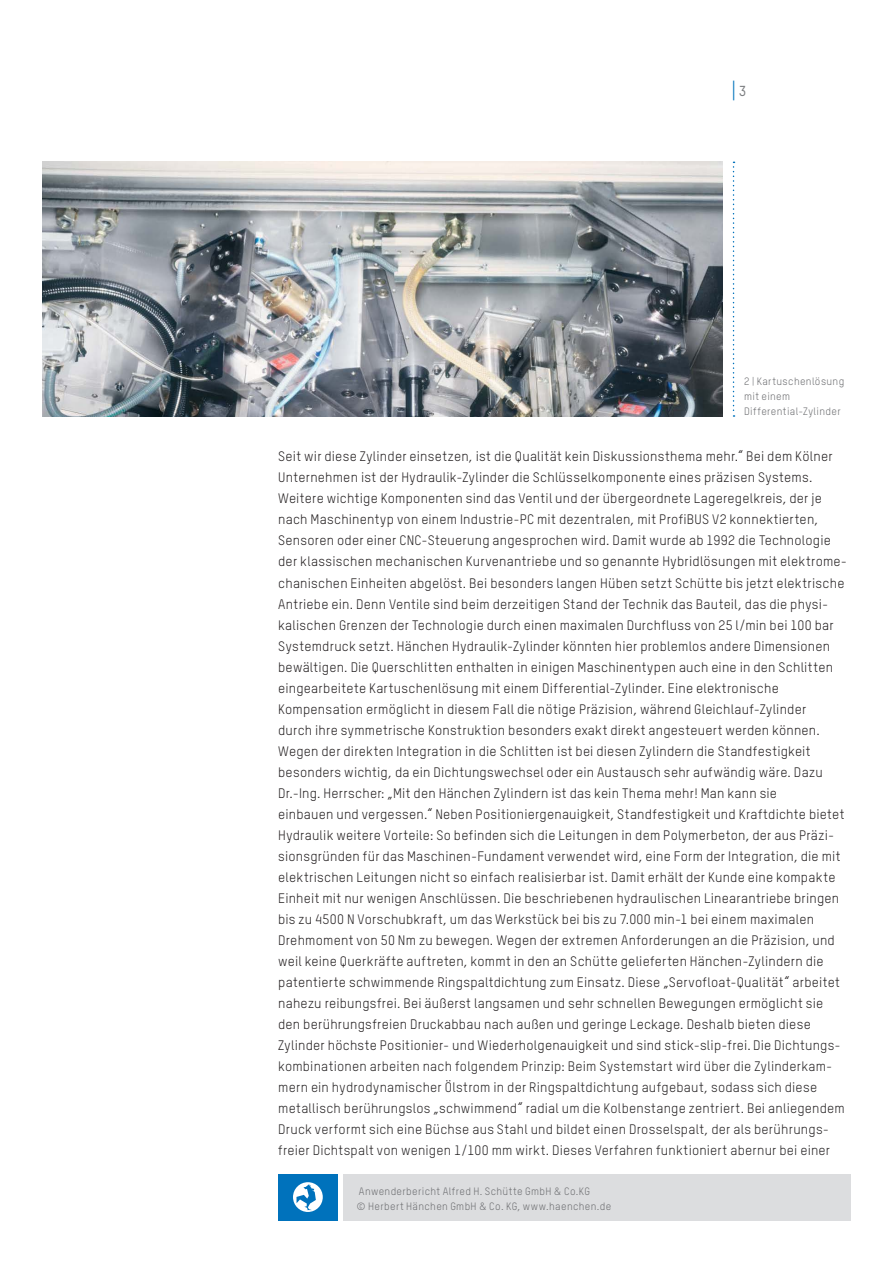
<style>
.page{position:relative;width:893px;height:1263px;background:#fff}
.page>*{position:absolute;margin:0;border:0;box-sizing:border-box;transform-origin:0 0}
.t1{font:500 24.15px "TSTAR";color:#0072bc;scale:.59 1}
._5_copy{font:13.5px/21px "TSTAR";letter-spacing:.015em;color:#231f20}
._5_copy-2{font:13.5px/21px "TSTAR";letter-spacing:.015em;color:#262324}
.BU-Kasten{font:10.5px "TSTAR";letter-spacing:.03em;color:#6c6d70}
._9_BUs{font:10.5px "TSTAR";letter-spacing:.035em;color:#6c6d70}
.s1{font-size:14.25px;color:#7c7e81}
.s2{color:#231f20}
.s3{font-family:"DIN Pro";font-weight:300}
</style>
<div class="page">
<div style="left:343px;top:1174px;width:507px;height:46px;background:#dcdddf"></div>
<div style="left:278px;top:1174px;width:60px;height:46px;background:#0072bc"></div>
<svg style="left:293px;top:1182px;width:30px;height:30px"></svg>
<svg style="left:296px;top:1184px;width:20px;height:26px"></svg>
<svg style="left:733px;top:162px;width:1px;height:255px"></svg>
<img style="left:43px;top:162px;width:680px;height:255px">
<h1 class="t1" style="left:732px;top:76px;width:25px">| <span class="s1">3</span></h1>
<p class="_9_BUs" style="left:744px;top:375px;width:102px">2 | Kartuschenlösung</p>
<p class="_9_BUs" style="left:744px;top:390px;width:47px">mit einem</p>
<p class="_9_BUs" style="left:744px;top:405px;width:98px">Differential-Zylinder</p>
<p class="_5_copy" style="left:278px;top:446px;width:570px">Seit wir diese Zylinder einsetzen, ist die Qualität kein Diskussionsthema mehr.“ Bei dem Kölner Unternehmen ist der Hydraulik-Zylinder die Schlüsselkomponente eines präzisen Systems.<br>Weitere wichtige Komponenten sind das Ventil und der übergeordnete Lageregelkreis, der je nach Maschinentyp von einem Industrie-PC mit dezentralen, mit ProfiBUS V2 konnektierten, Sensoren oder einer CNC-Steuerung angesprochen wird. Damit wurde ab 1992 die Technologie der klassischen mechanischen Kurvenantriebe und so genannte Hybridlösungen mit elektrome&shy;chanischen Einheiten abgelöst. Bei besonders langen Hüben setzt Schütte bis jetzt elektrische Antriebe ein. Denn Ventile sind beim derzeitigen Stand der Technik das Bauteil, das die physi&shy;kalischen Grenzen der Technologie durch einen maximalen Durchfluss von 25 l/min bei 100 bar Systemdruck setzt. Hänchen Hydraulik-Zylinder könnten hier problemlos andere Dimensionen bewältigen. Die Querschlitten enthalten in einigen Maschinentypen auch eine in den Schlitten</p>
<p class="_5_copy" style="left:278px;top:677px;width:502px">eingearbeitete Kartuschenlösung mit einem Differential-Zylinder. Eine elektronische</p>
<p class="_5_copy" style="left:278px;top:698px;width:530px">Kompensation ermöglicht in diesem Fall die nötige Präzision, während Gleichlauf-Zylinder</p>
<p class="_5_copy" style="left:278px;top:719px;width:543px">durch ihre symmetrische Konstruktion besonders exakt direkt angesteuert werden können.</p>
<p class="_5_copy" style="left:278px;top:740px;width:534px">Wegen der direkten Integration in die Schlitten ist bei diesen Zylindern die Standfestigkeit</p>
<p class="_5_copy" style="left:278px;top:761px;width:546px">besonders wichtig, da ein Dichtungswechsel oder ein Austausch sehr aufwändig wäre. Dazu</p>
<p class="_5_copy" style="left:278px;top:782px;width:500px">Dr.-Ing. Herrscher: „Mit den Hänchen Zylindern ist das kein Thema mehr! Man kann sie</p>
<p class="_5_copy" style="left:278px;top:803px;width:568px">einbauen und vergessen.“ Neben Positioniergenauigkeit, Standfestigkeit und Kraftdichte bietet Hydraulik weitere Vorteile: So befinden sich die Leitungen in dem Polymerbeton, der aus Präzi&shy;sionsgründen für das Maschinen-Fundament verwendet wird, eine Form der Integration, die mit elektrischen Leitungen nicht so einfach realisierbar ist. Damit erhält der Kunde eine kompakte Einheit mit nur wenigen Anschlüssen. Die beschriebenen hydraulischen Linearantriebe bringen bis zu 4500 N Vorschubkraft, um das Werkstück bei bis zu 7.000 min-1 bei einem maximalen</p>
<p class="_5_copy" style="left:278px;top:929px;width:558px">Drehmoment von 50 Nm zu bewegen. Wegen der extremen Anforderungen an die Präzision, und</p>
<p class="_5_copy" style="left:278px;top:950px;width:547px">weil keine Querkräfte auftreten, kommt in den an Schütte gelieferten Hänchen-Zylindern die</p>
<p class="_5_copy" style="left:278px;top:971px;width:563px">patentierte schwimmende Ringspaltdichtung zum Einsatz. Diese „Servofloat-Qualität“ arbeitet</p>
<p class="_5_copy" style="left:278px;top:992px;width:546px">nahezu reibungsfrei. Bei äußerst langsamen und sehr schnellen Bewegungen ermöglicht sie</p>
<p class="_5_copy" style="left:278px;top:1013px;width:534px">den berührungsfreien Druckabbau nach außen und geringe Leckage. Deshalb bieten diese</p>
<p class="_5_copy-2" style="left:278px;top:1034px;width:568px"><span class="s2">Zylinder höchste Positionier- und Wiederholgenauigkeit und sind stick-slip-frei.</span> Die Dichtungs&shy;kombinationen arbeiten nach folgendem Prinzip: Beim Systemstart wird über die Zylinderkam&shy;mern ein hydrodynamischer Ölstrom in der Ringspaltdichtung aufgebaut, sodass sich diese metallisch berührungslos „schwimmend“ radial um die Kolbenstange zentriert. Bei anliegendem Druck verformt sich eine Büchse aus Stahl und bildet einen Drosselspalt, der als berührungs&shy;freier Dichtspalt von wenigen 1/100 mm wirkt. Dieses Verfahren funktioniert abernur bei einer</p>
<p class="BU-Kasten" style="left:359px;top:1184px;width:233px">Anwenderbericht Alfred H. Schütte GmbH <span class="s3">&amp;</span> Co.KG</p>
<p class="BU-Kasten" style="left:356px;top:1199px;width:256px">© Herbert Hänchen GmbH <span class="s3">&amp;</span> Co. KG, www.haenchen.de</p>
</div>
